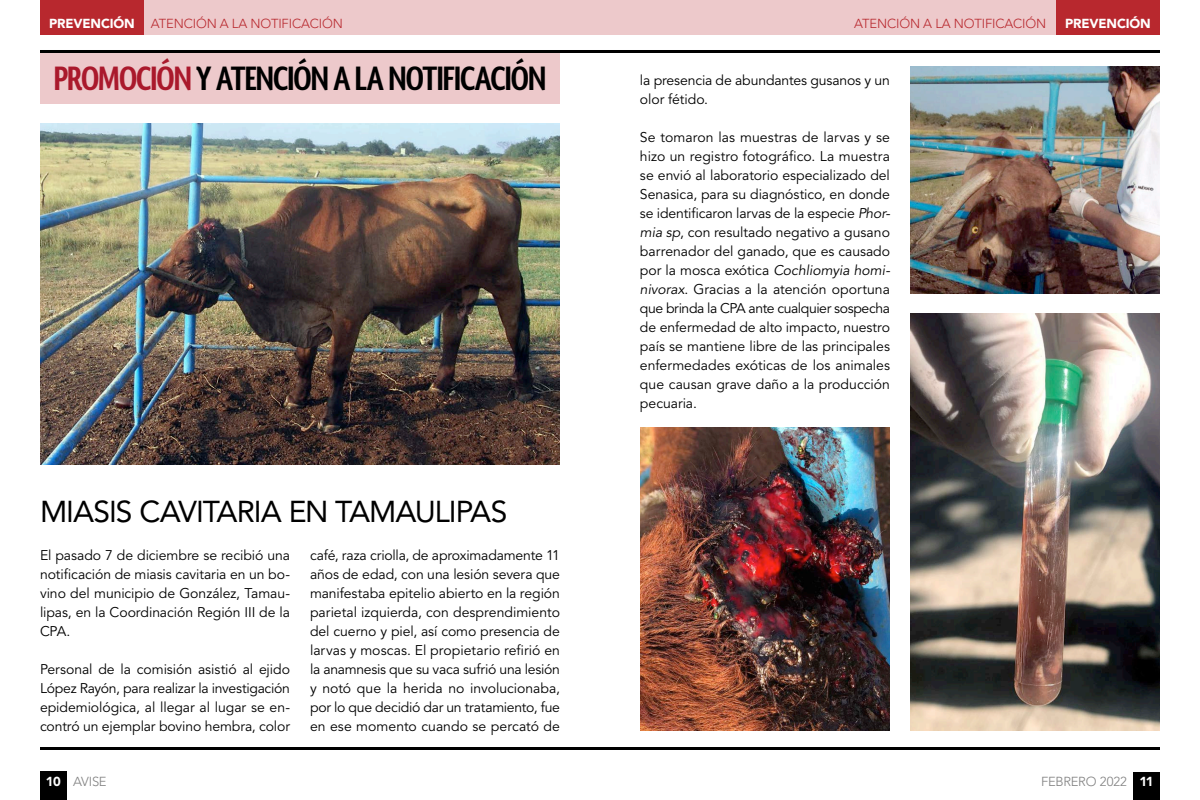
<style>
.page{position:relative;width:1200px;height:800px;background:#fff}
.page>*{position:absolute;margin:0;border:0;box-sizing:border-box;transform-origin:0 0}
.t1{font:700 31.2px "Soberana Sans Condensed";letter-spacing:-.03em;color:#000}
.t2{font:30px "Avenir LT Std";letter-spacing:-.035em;color:#000}
.t3{font:14px/19px "Avenir LT Std";letter-spacing:-.005em;color:#000;text-align:justify}
.t4{font:300 13px "Avenir LT Std";letter-spacing:-.01em;color:#b8282e}
.t5{font:300 13px "Avenir LT Std";letter-spacing:-.02em;color:#7f7f7f}
.t6{font:900 13px "Avenir LT Std";letter-spacing:-.01em;color:#fff}
.s1{font-weight:900;color:#fff}
.s2{color:#aa192c}
.s3{font-style:italic}
</style>
<div class="page">
<div style="left:44px;top:0;width:1116px;height:35px;background:#edc9cb"></div>
<div style="left:40px;top:0;width:104px;height:35px;background:#b8282e"></div>
<div style="left:1056px;top:0;width:104px;height:35px;background:#b8282e"></div>
<div style="left:40px;top:771px;width:27px;height:29px;background:#000"></div>
<hr style="left:40px;top:747px;width:1120px;height:3px;background:#000">
<hr style="left:40px;top:50px;width:1120px;height:3px;background:#000">
<div style="left:1133px;top:772px;width:27px;height:28px;background:#000"></div>
<div style="left:40px;top:53px;width:520px;height:51px;background:#edc9cb"></div>
<img style="left:40px;top:123px;width:520px;height:342px">
<img style="left:910px;top:66px;width:250px;height:228px">
<img style="left:910px;top:313px;width:250px;height:418px">
<img style="left:640px;top:427px;width:250px;height:304px">
<p class="t4" style="left:49px;top:16px;width:295px"><span class="s1">PREVENCIÓN</span> ATENCIÓN A LA NOTIFICACIÓN</p>
<h1 class="t1" style="left:54px;top:57px;width:494px"><span class="s2">PROMOCIÓN</span> Y ATENCIÓN A LA NOTIFICACIÓN</h1>
<h2 class="t2" style="left:40px;top:494px;width:469px">MIASIS CAVITARIA EN TAMAULIPAS</h2>
<p class="t3" style="left:40px;top:546px;width:252px">El pasado 7 de diciembre se recibió una notificación de miasis cavitaria en un bo&shy;vino del municipio de González, Tamau&shy;lipas, en la Coordinación Región III de la CPA.</p>
<p class="t3" style="left:40px;top:660px;width:252px">Personal de la comisión asistió al ejido López Rayón, para realizar la investigación epidemiológica, al llegar al lugar se en&shy;contró un ejemplar bovino hembra, color</p>
<p class="t3" style="left:310px;top:546px;width:252px">café, raza criolla, de aproximadamente 11 años de edad, con una lesión severa que manifestaba epitelio abierto en la región parietal izquierda, con desprendimiento del cuerno y piel, así como presencia de larvas y moscas. El propietario refirió en la anamnesis que su vaca sufrió una lesión y notó que la herida no involucionaba, por lo que decidió dar un tratamiento, fue en ese momento cuando se percató de</p>
<p class="t4" style="left:854px;top:16px;width:193px">ATENCIÓN A LA NOTIFICACIÓN</p>
<p class="t6" style="left:1065px;top:16px;width:87px">PREVENCIÓN</p>
<p class="t3" style="left:640px;top:71px;width:252px">la presencia de abundantes gusanos y un olor fétido.</p>
<p class="t3" style="left:640px;top:128px;width:252px">Se tomaron las muestras de larvas y se hizo un registro fotográfico. La muestra se envió al laboratorio especializado del Senasica, para su diagnóstico, en donde se identificaron larvas de la especie <span class="s3">Phor&shy;mia sp</span>, con resultado negativo a gusano barrenador del ganado, que es causado por la mosca exótica <span class="s3">Cochliomyia homi&shy;nivorax</span>. Gracias a la atención oportuna que brinda la CPA ante cualquier sospecha de enfermedad de alto impacto, nuestro país se mantiene libre de las principales enfermedades exóticas de los animales que causan grave daño a la producción pecuaria.</p>
<p class="t5" style="left:46px;top:774px;width:62px"><span class="s1">10</span> AVISE</p>
<p class="t5" style="left:1041px;top:774px;width:114px">FEBRERO 2022 <span class="s1">11</span></p>
</div>
